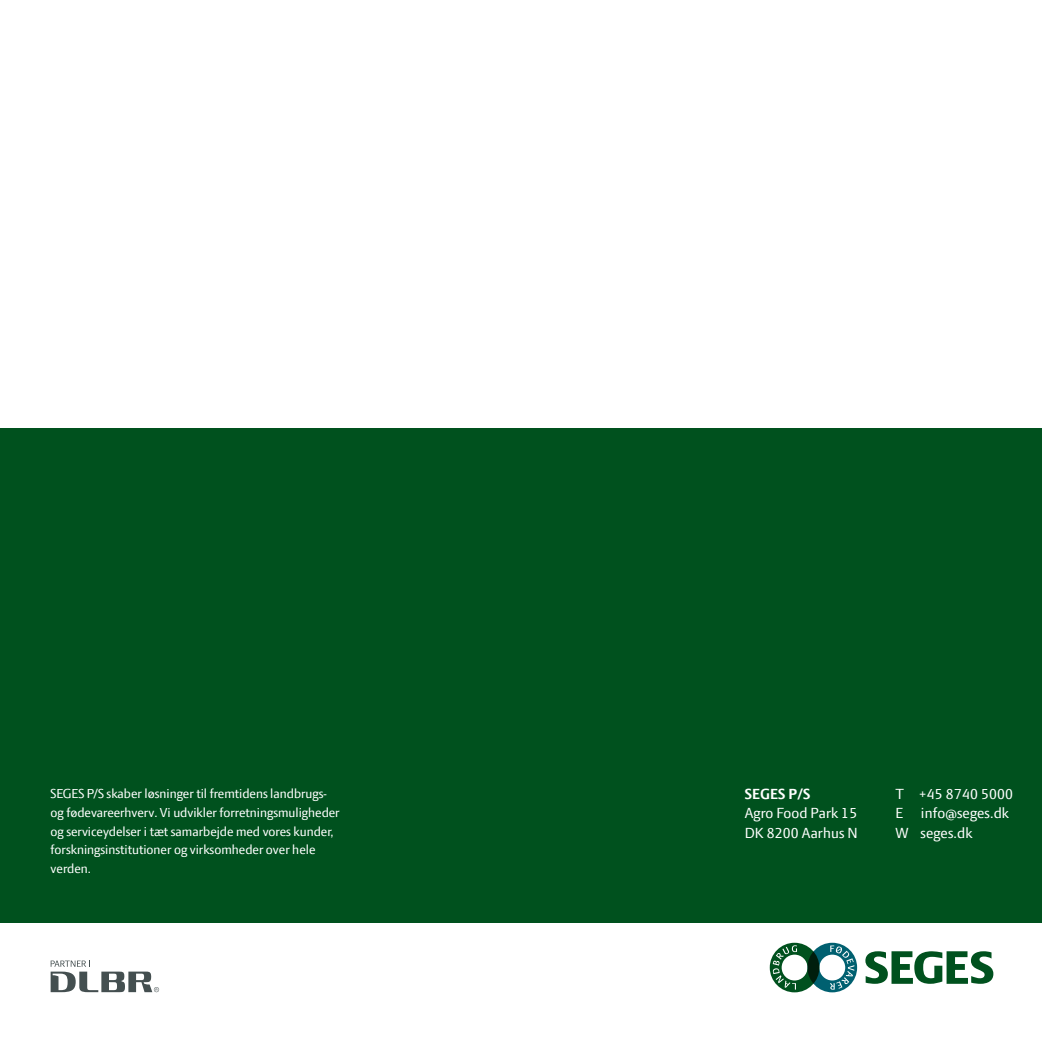
<style>
.page{position:relative;width:1042px;height:1042px;background:#fff}
.page>*{position:absolute;margin:0;border:0;box-sizing:border-box;transform-origin:0 0}
.t1{font:15.75px/19.2px "LF Press Sans";letter-spacing:.01em;color:#fff}
.t2{font:700 15.75px "LF Press Sans";letter-spacing:.01em;color:#fff}
.t3{font:14px/18.9px "LF Press Sans";color:#fff}
</style>
<div class="page">
<div style="left:0;top:428px;width:1042px;height:495px;background:#00511e"></div>
<svg style="left:51px;top:960px;width:108px;height:32px"></svg>
<svg style="left:770px;top:943px;width:87px;height:49px"></svg>
<svg style="left:865px;top:951px;width:128px;height:33px"></svg>
<p class="t3" style="left:51px;top:783px;width:291px">SEGES P/S skaber løsninger til fremtidens landbrugs&shy;og fødevareerhverv. Vi udvikler forretningsmuligheder og serviceydelser i tæt samarbejde med vores kunder, forskningsinstitutioner og virksomheder over hele verden.</p>
<p class="t2" style="left:744px;top:785px;width:67px">SEGES P/S</p>
<p class="t1" style="left:744px;top:803px;width:115px">Agro Food Park 15<br>DK 8200 Aarhus N</p>
<p class="t1" style="left:895px;top:784px;width:119px">T +45 8740 5000<br>E info@seges.dk<br>W seges.dk</p>
</div>
